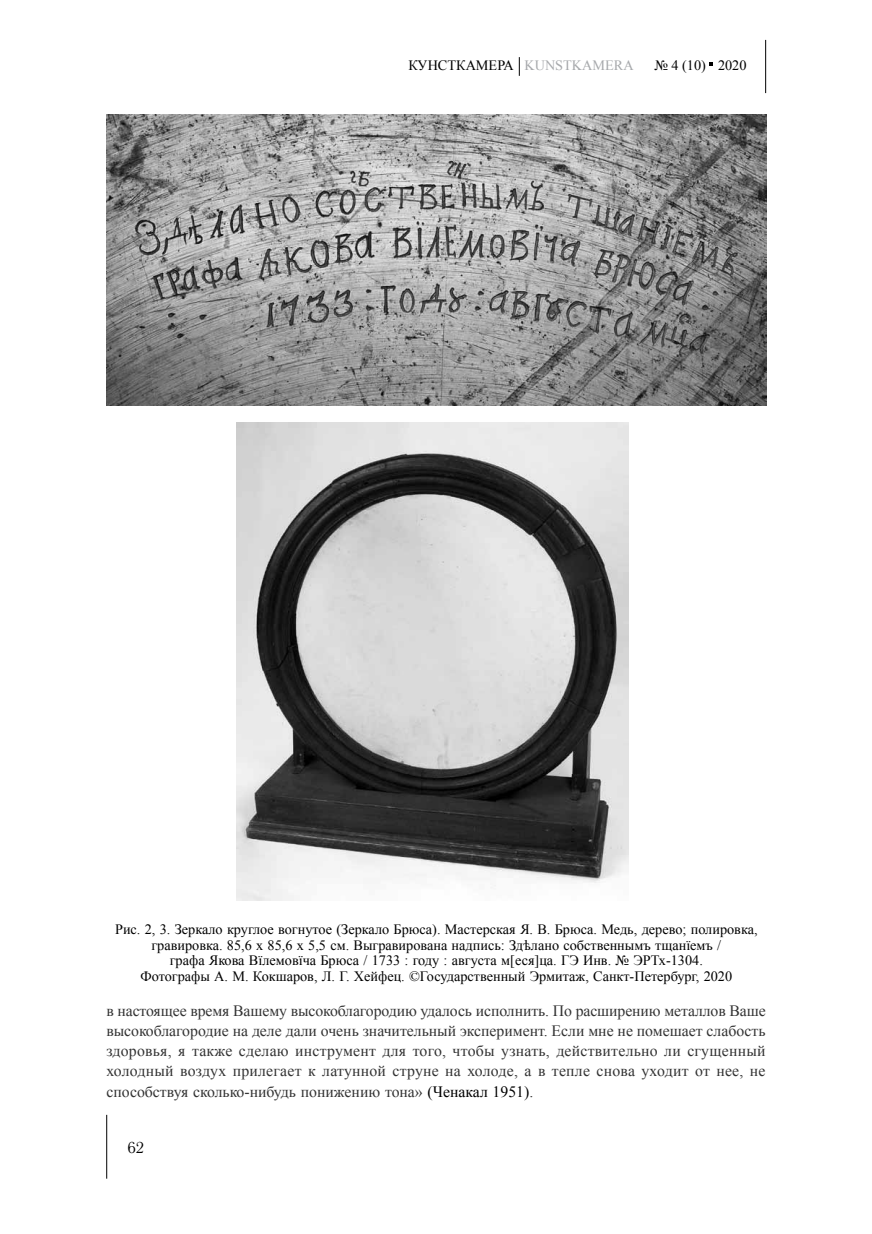
<style>
.page{position:relative;width:872px;height:1234px;background:#fff}
.page>*{position:absolute;margin:0;border:0;box-sizing:border-box;transform-origin:0 0}
.t1{font:15.75px/20.2px "Times New Roman";color:#333;text-align:justify}
.t2{font:15.75px "Literaturnaya C";color:#000}
.t3{font:14.25px/15.8px "Times New Roman";color:#000;text-align:center}
.s1{color:#a7a9ac}
.s2{color:#000}
</style>
<div class="page">
<hr style="left:106px;top:1114px;width:1px;height:64px;background:#000">
<svg style="left:519px;top:57px;width:1px;height:19px"></svg>
<hr style="left:765px;top:40px;width:1px;height:53px;background:#000">
<img style="left:237px;top:423px;width:391px;height:477px">
<img style="left:107px;top:115px;width:659px;height:290px">
<p class="t3" style="left:408px;top:57px;width:227px">КУНСТКАМЕРА <span class="s1">KUNSTKAMERA</span></p>
<p class="t3" style="left:654px;top:57px;width:94px">№ 4 (10) 2020</p>
<p class="t3" style="left:115px;top:920px;width:644px">РИС. 2, 3. ЗЕРКАЛО КРУГЛОЕ ВОГНУТОЕ (ЗЕРКАЛО БРЮСА). МАСТЕРСКАЯ Я. В. БРЮСА. МЕДЬ, ДЕРЕВО; ПОЛИРОВКА, ГРАВИРОВКА. 85,6 Х 85,6 Х 5,5 СМ. ВЫГРАВИРОВАНА НАДПИСЬ: ЗДѢЛАНО СОБСТВЕННЫМЪ ТЩАНЇЕМЪ /<br>ГРАФА ЯКОВА ВЇЛЕМОВЇЧА БРЮСА / 1733 : ГОДУ : АВГУСТА М[ЕСЯ]ЦА. ГЭ ИНВ. № ЭРТХ-1304.<br>ФОТОГРАФЫ А. М. КОКШАРОВ, Л. Г. ХЕЙФЕЦ. ©ГОСУДАРСТВЕННЫЙ ЭРМИТАЖ, САНКТ-ПЕТЕРБУРГ, 2020</p>
<p class="t1" style="left:106px;top:999px;width:661px">В НАСТОЯЩЕЕ ВРЕМЯ ВАШЕМУ ВЫСОКОБЛАГОРОДИЮ УДАЛОСЬ ИСПОЛНИТЬ. ПО РАСШИРЕНИЮ МЕТАЛЛОВ ВАШЕ ВЫСОКОБЛАГОРОДИЕ НА ДЕЛЕ ДАЛИ ОЧЕНЬ ЗНАЧИТЕЛЬНЫЙ ЭКСПЕРИМЕНТ. ЕСЛИ МНЕ НЕ ПОМЕШАЕТ СЛАБОСТЬ ЗДОРОВЬЯ, Я ТАКЖЕ СДЕЛАЮ ИНСТРУМЕНТ ДЛЯ ТОГО, ЧТОБЫ УЗНАТЬ, ДЕЙСТВИТЕЛЬНО ЛИ СГУЩЕННЫЙ ХОЛОДНЫЙ ВОЗДУХ ПРИЛЕГАЕТ К ЛАТУННОЙ СТРУНЕ НА ХОЛОДЕ, А В ТЕПЛЕ СНОВА УХОДИТ ОТ НЕЕ, НЕ СПОСОБСТВУЯ СКОЛЬКО-НИБУДЬ ПОНИЖЕНИЮ ТОНА» <span class="s2">(ЧЕНАКАЛ 1951)</span>.</p>
<p class="t2" style="left:128px;top:1138px;width:18px">62</p>
</div>
